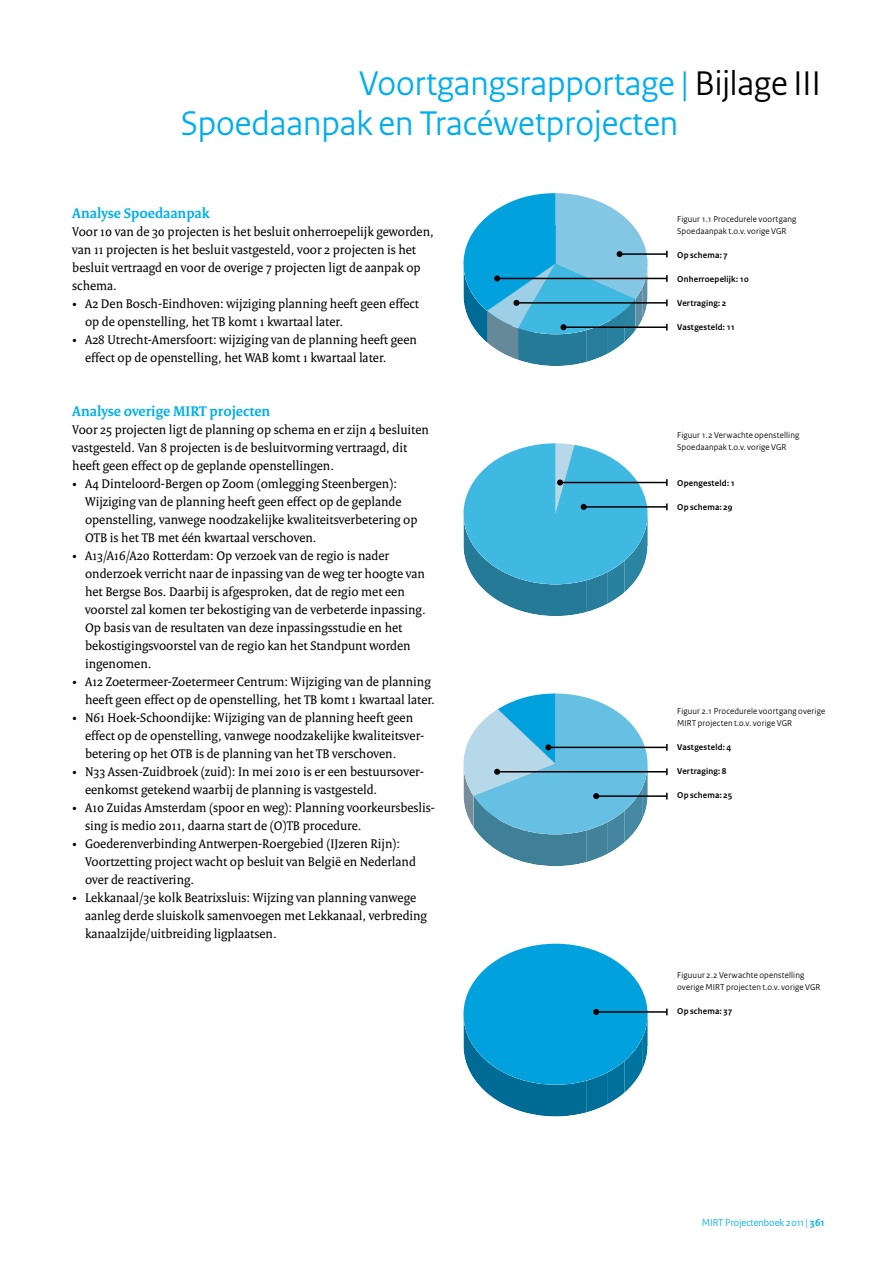
<style>
.page{position:relative;width:893px;height:1263px;background:#fff}
.page>*{position:absolute;margin:0;border:0;box-sizing:border-box;transform-origin:0 0}
.t1{font:36px/39.6px "Rijksoverheid Sans";color:#00aeef}
.t2{font:700 15px "Rijksoverheid Serif";color:#00aeef}
.t3{font:13.5px/18px "Rijksoverheid Serif";color:#000}
.t4{font:10.5px "Rijksoverheid Sans";color:#00aeef}
.t5{font:9px/12px "Rijksoverheid Sans";letter-spacing:.02em;color:#000}
.t6{font:700 9px "Rijksoverheid Sans";letter-spacing:.025em;color:#000}
.s1{color:#000}
.s2{font-weight:700}
</style>
<div class="page">
<hr style="left:620px;top:253px;width:47px;height:2px;background:#000">
<hr style="left:548px;top:747px;width:119px;height:1px;background:#000">
<svg style="left:666px;top:744px;width:2px;height:7px"></svg>
<hr style="left:497px;top:278px;width:170px;height:1px;background:#000">
<svg style="left:666px;top:275px;width:2px;height:7px"></svg>
<hr style="left:497px;top:771px;width:170px;height:1px;background:#000">
<svg style="left:666px;top:768px;width:2px;height:7px"></svg>
<hr style="left:516px;top:302px;width:151px;height:2px;background:#000">
<svg style="left:666px;top:299px;width:2px;height:7px"></svg>
<hr style="left:560px;top:482px;width:107px;height:1px;background:#000">
<svg style="left:666px;top:479px;width:2px;height:7px"></svg>
<hr style="left:596px;top:795px;width:71px;height:2px;background:#000">
<svg style="left:463px;top:693px;width:185px;height:173px"></svg>
<hr style="left:596px;top:1011px;width:71px;height:2px;background:#000">
<svg style="left:666px;top:1008px;width:2px;height:7px"></svg>
<svg style="left:463px;top:944px;width:185px;height:172px"></svg>
<hr style="left:563px;top:326px;width:104px;height:2px;background:#000">
<svg style="left:666px;top:324px;width:2px;height:7px"></svg>
<svg style="left:463px;top:193px;width:185px;height:173px"></svg>
<hr style="left:584px;top:506px;width:83px;height:2px;background:#000">
<svg style="left:666px;top:503px;width:2px;height:7px"></svg>
<svg style="left:463px;top:443px;width:185px;height:173px"></svg>
<h1 class="t1" style="left:181px;top:64px;width:641px;text-indent:178px">Voortgangsrapportage | <span class="s1">Bijlage III<br></span>Spoedaanpak en Tracéwetprojecten</h1>
<p class="t2" style="left:72px;top:204px;width:139px">Analyse Spoedaanpak</p>
<p class="t3" style="left:72px;top:222px;width:363px">Voor 10 van de 30 projecten is het besluit onherroepelijk geworden, van 11 projecten is het besluit vastgesteld, voor 2 projecten is het besluit vertraagd en voor de overige 7 projecten ligt de aanpak op schema.</p>
<p class="t3" style="left:85px;top:294px;width:336px;text-indent:-13px">• A2 Den Bosch-Eindhoven: wijziging planning heeft geen effect op de openstelling, het TB komt 1 kwartaal later.</p>
<p class="t3" style="left:85px;top:330px;width:333px;text-indent:-13px">• A28 Utrecht-Amersfoort: wijziging van de planning heeft geen effect op de openstelling, het WAB komt 1 kwartaal later.</p>
<p class="t2" style="left:72px;top:402px;width:199px">Analyse overige MIRT projecten</p>
<p class="t3" style="left:72px;top:420px;width:358px">Voor 25 projecten ligt de planning op schema en er zijn 4 besluiten vastgesteld. Van 8 projecten is de besluitvorming vertraagd, dit heeft geen effect op de geplande openstellingen.</p>
<p class="t3" style="left:85px;top:474px;width:334px;text-indent:-13px">• A4 Dinteloord-Bergen op Zoom (omlegging Steenbergen):<br>Wijziging van de planning heeft geen effect op de geplande openstelling, vanwege noodzakelijke kwaliteitsverbetering op OTB is het TB met één kwartaal verschoven.</p>
<p class="t3" style="left:85px;top:546px;width:342px;text-indent:-13px">• A13/A16/A20 Rotterdam: Op verzoek van de regio is nader onderzoek verricht naar de inpassing van de weg ter hoogte van het Bergse Bos. Daarbij is afgesproken, dat de regio met een voorstel zal komen ter bekostiging van de verbeterde inpassing.<br>Op basis van de resultaten van deze inpassingsstudie en het bekostigingsvoorstel van de regio kan het Standpunt worden ingenomen.</p>
<p class="t3" style="left:85px;top:672px;width:351px;text-indent:-13px">• A12 Zoetermeer-Zoetermeer Centrum: Wijziging van de planning heeft geen effect op de openstelling, het TB komt 1 kwartaal later.</p>
<p class="t3" style="left:85px;top:708px;width:341px;text-indent:-13px">• N61 Hoek-Schoondijke: Wijziging van de planning heeft geen effect op de openstelling, vanwege noodzakelijke kwaliteitsver&shy;betering op het OTB is de planning van het TB verschoven.</p>
<p class="t3" style="left:85px;top:762px;width:340px;text-indent:-13px">• N33 Assen-Zuidbroek (zuid): In mei 2010 is er een bestuursover&shy;eenkomst getekend waarbij de planning is vastgesteld.</p>
<p class="t3" style="left:85px;top:798px;width:351px;text-indent:-13px">• A10 Zuidas Amsterdam (spoor en weg): Planning voorkeursbeslis&shy;sing is medio 2011, daarna start de (O)TB procedure.</p>
<p class="t3" style="left:85px;top:834px;width:332px;text-indent:-13px">• Goederenverbinding Antwerpen-Roergebied (IJzeren Rijn):<br>Voortzetting project wacht op besluit van België en Nederland over de reactivering.</p>
<p class="t3" style="left:85px;top:888px;width:344px;text-indent:-13px">• Lekkanaal/3e kolk Beatrixsluis: Wijzing van planning vanwege aanleg derde sluiskolk samenvoegen met Lekkanaal, verbreding kanaalzijde/uitbreiding ligplaatsen.</p>
<p class="t5" style="left:677px;top:213px;width:121px">Figuur 1.1 Procedurele voortgang<br>Spoedaanpak t.o.v. vorige VGR</p>
<p class="t6" style="left:677px;top:249px;width:52px">Op schema: 7</p>
<p class="t6" style="left:677px;top:273px;width:73px">Onherroepelijk: 10</p>
<p class="t6" style="left:677px;top:297px;width:51px">Vertraging: 2</p>
<p class="t6" style="left:677px;top:321px;width:60px">Vastgesteld: 11</p>
<p class="t5" style="left:677px;top:429px;width:124px">Figuur 1.2 Verwachte openstelling<br>Spoedaanpak t.o.v. vorige VGR</p>
<p class="t6" style="left:677px;top:477px;width:59px">Opengesteld: 1</p>
<p class="t6" style="left:677px;top:501px;width:57px">Op schema: 29</p>
<p class="t5" style="left:677px;top:705px;width:149px">Figuur 2.1 Procedurele voortgang overige<br>MIRT projecten t.o.v. vorige VGR</p>
<p class="t6" style="left:677px;top:741px;width:55px">Vastgesteld: 4</p>
<p class="t6" style="left:677px;top:765px;width:51px">Vertraging: 8</p>
<p class="t6" style="left:677px;top:790px;width:57px">Op schema: 25</p>
<p class="t5" style="left:677px;top:969px;width:145px">Figuuur 2.2 Verwachte openstelling overige MIRT projecten t.o.v. vorige VGR</p>
<p class="t6" style="left:677px;top:1006px;width:57px">Op schema: 37</p>
<p class="t4" style="left:702px;top:1216px;width:124px">MIRT Projectenboek 2011 | <span class="s2">361</span></p>
</div>
